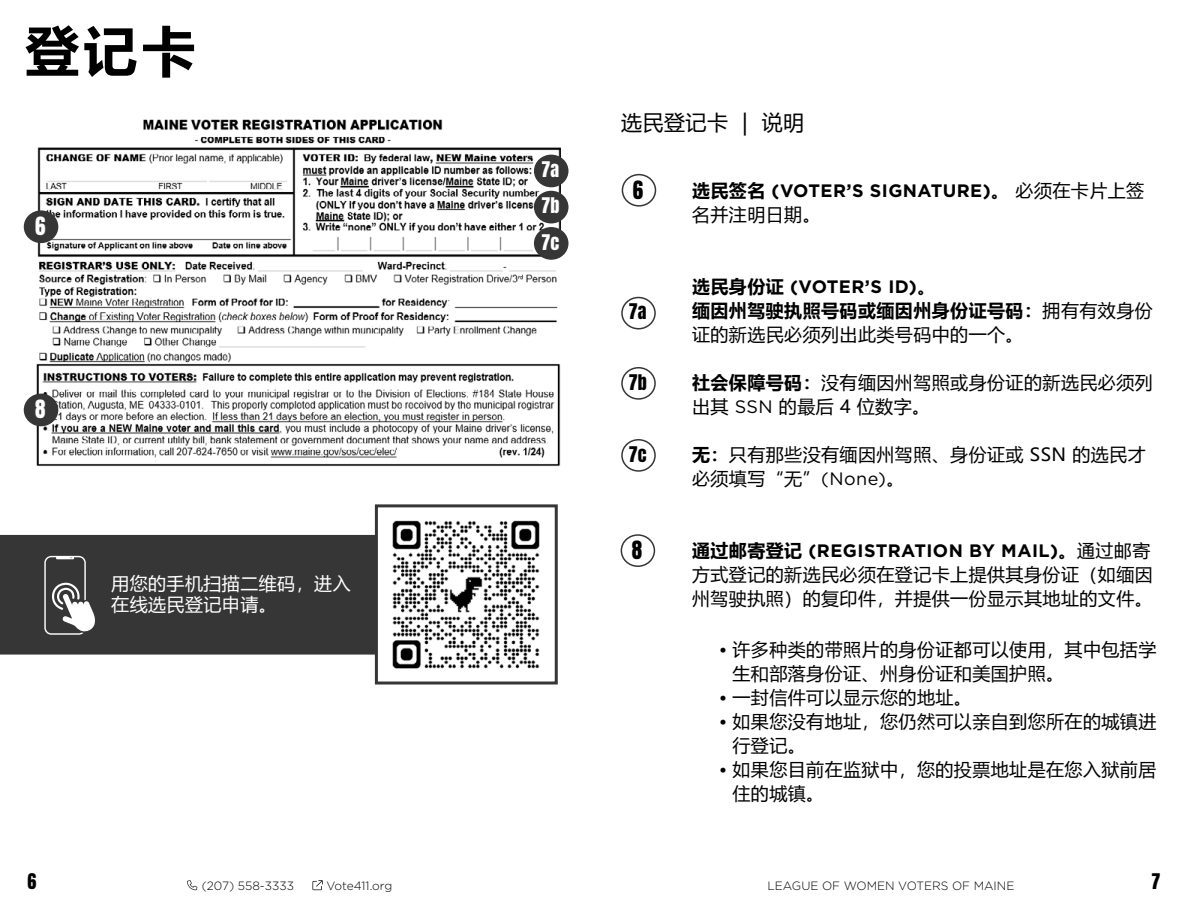
<style>
.page{position:relative;width:1188px;height:918px;background:#fff}
.page>*{position:absolute;margin:0;border:0;box-sizing:border-box;transform-origin:0 0}
.t1{font:700 54px "Microsoft Ya Hei";color:#000}
.t2{font:21px "Microsoft Ya Hei";letter-spacing:.025em;color:#000}
.t3{font:21px "Anton";color:#fff}
.t4{font:21px "Anton";color:#000}
.t5{font:18px/24px "Microsoft Ya Hei";letter-spacing:.025em;color:#000}
.t6{font:700 18px "Gotham";letter-spacing:.025em;color:#000}
.t7{font:18px/21px "Microsoft Ya Hei";letter-spacing:.025em;color:#fff}
.t8{font:18px "Anton";color:#000}
.t9{font:18px/36.2px "Anton";color:#fff;text-align:justify}
.t10{font:300 12px "Gotham";color:#000}
.s1{font-family:"Microsoft Ya Hei"}
.s2{font-family:"Microsoft Ya Hei";font-weight:400}
.s3{font-weight:700}
.s4{font-family:"Gotham"}
</style>
<div class="page">
<svg style="left:187px;top:880px;width:10px;height:10px"></svg>
<svg style="left:312px;top:880px;width:11px;height:10px"></svg>
<img style="left:28px;top:119px;width:536px;height:348px">
<div style="left:25px;top:211px;width:33px;height:31px;background:#363636;border-radius:50%"></div>
<div style="left:24px;top:210px;width:34px;height:33px;border:2px solid #363636;border-radius:50%"></div>
<div style="left:535px;top:155px;width:33px;height:32px;background:#363636;border-radius:50%"></div>
<div style="left:534px;top:155px;width:35px;height:32px;border:2px solid #363636;border-radius:50%"></div>
<div style="left:535px;top:192px;width:33px;height:31px;background:#363636;border-radius:50%"></div>
<div style="left:534px;top:191px;width:35px;height:32px;border:2px solid #363636;border-radius:50%"></div>
<div style="left:535px;top:228px;width:33px;height:31px;background:#363636;border-radius:50%"></div>
<div style="left:534px;top:227px;width:35px;height:33px;border:2px solid #363636;border-radius:50%"></div>
<div style="left:25px;top:394px;width:33px;height:32px;background:#363636;border-radius:50%"></div>
<div style="left:24px;top:394px;width:34px;height:32px;border:2px solid #363636;border-radius:50%"></div>
<div style="left:0;top:535px;width:375px;height:120px;background:#363636"></div>
<img style="left:392px;top:520px;width:148px;height:149px">
<div style="left:375px;top:504px;width:183px;height:181px;border:3px solid #363636"></div>
<svg style="left:44px;top:556px;width:53px;height:79px"></svg>
<div style="left:622px;top:174px;width:34px;height:33px;border:2px solid #363636;border-radius:50%"></div>
<div style="left:621px;top:297px;width:35px;height:32px;border:2px solid #363636;border-radius:50%"></div>
<div style="left:621px;top:367px;width:35px;height:33px;border:2px solid #363636;border-radius:50%"></div>
<div style="left:621px;top:439px;width:35px;height:33px;border:2px solid #363636;border-radius:50%"></div>
<div style="left:621px;top:534px;width:34px;height:33px;border:2px solid #363636;border-radius:50%"></div>
<h1 class="t1" style="left:25px;top:13px;width:172px">登记卡</h1>
<p class="t3" style="left:35px;top:216px;width:12px">6</p>
<p class="t3" style="left:35px;top:399px;width:12px">8</p>
<p class="t7" style="left:111px;top:573px;width:241px">用您的手机扫描二维码，进入在线选民登记申请。</p>
<p class="t9" style="left:541px;top:153px;width:19px">7a 7b 7c</p>
<p class="t2" style="left:621px;top:109px;width:185px">选民登记卡 | 说明</p>
<p class="t4" style="left:633px;top:179px;width:12px">6</p>
<p class="t8" style="left:629px;top:303px;width:19px">7a</p>
<p class="t8" style="left:629px;top:373px;width:19px">7b</p>
<p class="t8" style="left:629px;top:445px;width:19px">7c</p>
<p class="t4" style="left:632px;top:539px;width:12px">8</p>
<p class="t6" style="left:692px;top:179px;width:454px"><span class="s1">选民签名</span> (VOTER’S SIGNATURE)<span class="s1">。</span> <span class="s2">必须在卡片上签</span></p>
<p class="t5" style="left:692px;top:202px;width:130px">名并注明日期。</p>
<p class="t6" style="left:692px;top:274px;width:245px"><span class="s1">选民身份证</span> (VOTER’S ID)<span class="s1">。</span></p>
<p class="t5" style="left:692px;top:298px;width:462px"><span class="s3">缅因州驾驶执照号码或缅因州身份证号码：</span>拥有有效身份证的新选民必须列出此类号码中的一个。</p>
<p class="t5" style="left:692px;top:370px;width:462px"><span class="s3">社会保障号码：</span>没有缅因州驾照或身份证的新选民必须列出其 <span class="s4">SSN</span> 的最后 4 位数字。</p>
<p class="t5" style="left:692px;top:442px;width:455px"><span class="s3">无：</span>只有那些没有缅因州驾照、身份证或 SSN 的选民才必须填写“无”<span class="s4">(None)</span>。</p>
<p class="t6" style="left:692px;top:538px;width:460px"><span class="s1">通过邮寄登记</span> (REGISTRATION BY MAIL)<span class="s1">。</span><span class="s2">通过邮寄</span></p>
<p class="t5" style="left:692px;top:562px;width:462px">方式登记的新选民必须在登记卡上提供其身份证（如缅因州驾驶执照）的复印件，并提供一份显示其地址的文件。</p>
<p class="t5" style="left:733px;top:637px;width:425px;text-indent:-14px">• 许多种类的带照片的身份证都可以使用，其中包括学生和部落身份证、州身份证和美国护照。</p>
<p class="t5" style="left:719px;top:685px;width:254px">• 一封信件可以显示您的地址。</p>
<p class="t5" style="left:733px;top:709px;width:425px;text-indent:-14px">• 如果您没有地址，您仍然可以亲自到您所在的城镇进行登记。</p>
<p class="t5" style="left:733px;top:757px;width:425px;text-indent:-14px">• 如果您目前在监狱中，您的投票地址是在您入狱前居住的城镇。</p>
<p class="t8" style="left:28px;top:872px;width:10px">6</p>
<p class="t10" style="left:202px;top:878px;width:94px">(207) 558-3333</p>
<p class="t10" style="left:326px;top:878px;width:67px">Vote411.org</p>
<p class="t10" style="left:768px;top:878px;width:248px">LEAGUE OF WOMEN VOTERS OF MAINE</p>
<p class="t8" style="left:1152px;top:873px;width:10px">7</p>
</div>
